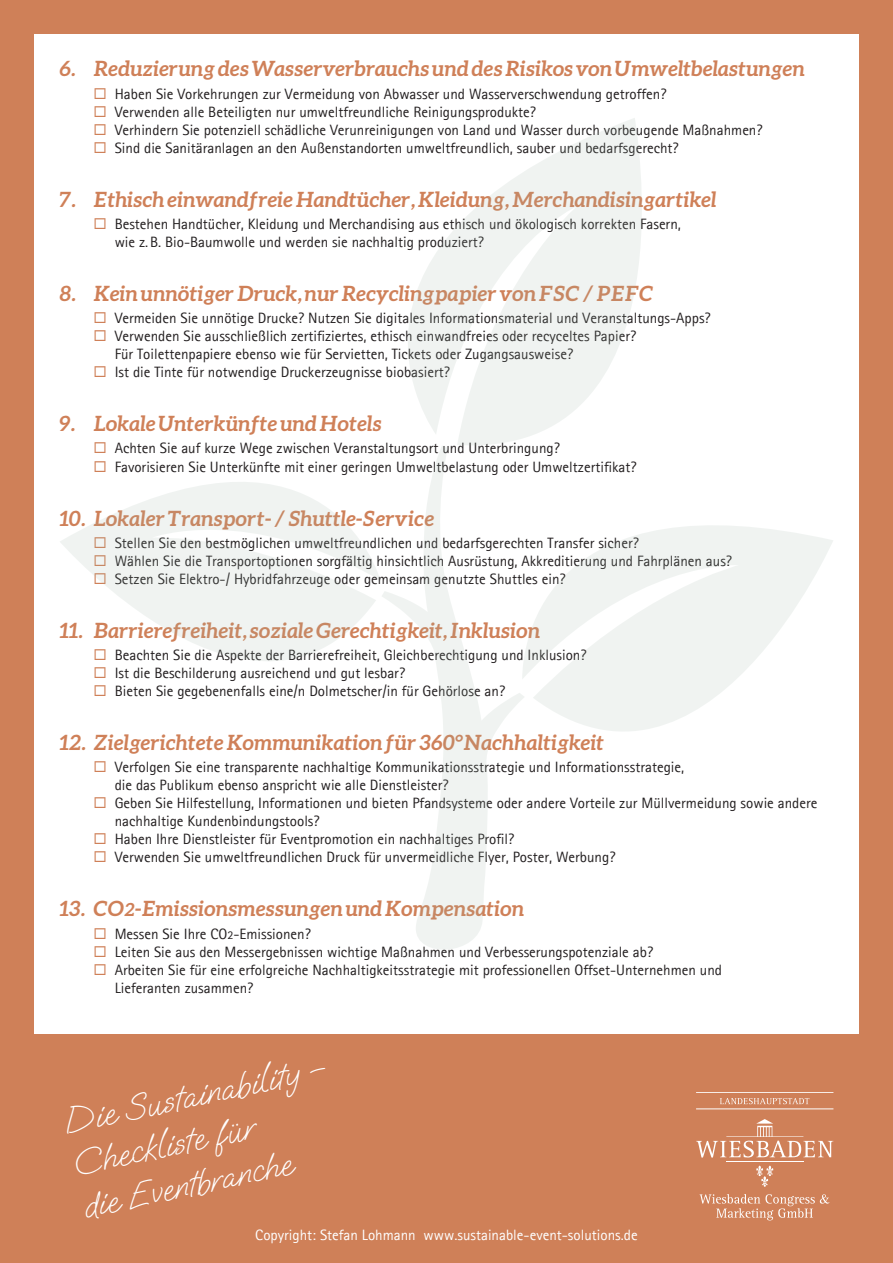
<style>
.page{position:relative;width:893px;height:1263px;background:#cf8058}
.page>*{position:absolute;margin:0;border:0;box-sizing:border-box;transform-origin:0 0}
.t1{font:36px/43.2px "Oooh Baby";color:#fff}
.Headline{font:italic 700 21px "Aleo";color:#cf8058}
.Fliesstext{font:15px/18px "Agfa Rotis Sans Serif";color:#231f20}
.Fliesstext-2{font:15px "Agfa Rotis Sans Serif";color:#fff}
.s1{color:#cf8058}
.s2{font-size:18px}
.s3{font-size:12px}
</style>
<div class="page">
<div style="left:34px;top:34px;width:825px;height:999px;background:#fff"></div>
<hr style="left:726px;top:1161px;width:77px;height:1px;background:#fff">
<svg style="left:696px;top:1119px;width:137px;height:38px"></svg>
<svg style="left:756px;top:1165px;width:18px;height:22px"></svg>
<svg style="left:720px;top:1098px;width:89px;height:6px"></svg>
<hr style="left:696px;top:1092px;width:137px;height:1px;background:#fff">
<hr style="left:696px;top:1108px;width:137px;height:1px;background:#fff">
<svg style="left:699px;top:1194px;width:130px;height:26px"></svg>
<svg style="left:60px;top:482px;width:320px;height:179px;fill:#f0f3f1"></svg>
<svg style="left:525px;top:525px;width:308px;height:206px;fill:#f0f3f1"></svg>
<svg style="left:408px;top:118px;width:234px;height:327px;fill:#f0f3f1"></svg>
<svg style="left:382px;top:446px;width:143px;height:503px"></svg>
<svg style="left:60px;top:548px;width:15px;height:1px"></svg>
<svg style="left:60px;top:566px;width:15px;height:1px"></svg>
<svg style="left:60px;top:584px;width:15px;height:1px"></svg>
<svg style="left:60px;top:660px;width:15px;height:1px"></svg>
<p class="Headline" style="left:60px;top:57px;width:747px">6. Reduzierung des Wasserverbrauchs und des Risikos von Umweltbelastungen</p>
<p class="Fliesstext" style="left:94px;top:85px;width:574px"><span class="s1">◻</span> Haben Sie Vorkehrungen zur Vermeidung von Abwasser und Wasserverschwendung getroffen?</p>
<p class="Fliesstext" style="left:94px;top:103px;width:444px"><span class="s1">◻</span> Verwenden alle Beteiligten nur umweltfreundliche Reinigungsprodukte?</p>
<p class="Fliesstext" style="left:94px;top:121px;width:670px"><span class="s1">◻</span> Verhindern Sie potenziell schädliche Verunreinigungen von Land und Wasser durch vorbeugende Maßnahmen?</p>
<p class="Fliesstext" style="left:94px;top:139px;width:587px"><span class="s1">◻</span> Sind die Sanitäranlagen an den Außenstandorten umweltfreundlich, sauber und bedarfsgerecht?</p>
<p class="Headline" style="left:60px;top:187px;width:658px">7. Ethisch einwandfreie Handtücher, Kleidung, Merchandisingartikel</p>
<p class="Fliesstext" style="left:115px;top:215px;width:568px;text-indent:-21px"><span class="s1">◻</span> Bestehen Handtücher, Kleidung und Merchandising aus ethisch und ökologisch korrekten Fasern, wie z.B. Bio-Baumwolle und werden sie nachhaltig produziert?</p>
<p class="Headline" style="left:60px;top:281px;width:595px">8. Kein unnötiger Druck, nur Recyclingpapier von FSC / PEFC</p>
<p class="Fliesstext" style="left:94px;top:309px;width:619px"><span class="s1">◻</span> Vermeiden Sie unnötige Drucke? Nutzen Sie digitales Informationsmaterial und Veranstaltungs-Apps?</p>
<p class="Fliesstext" style="left:115px;top:327px;width:523px;text-indent:-21px"><span class="s1">◻</span> Verwenden Sie ausschließlich zertifiziertes, ethisch einwandfreies oder recyceltes Papier?<br>Für Toilettenpapiere ebenso wie für Servietten, Tickets oder Zugangsausweise?</p>
<p class="Fliesstext" style="left:94px;top:363px;width:358px"><span class="s1">◻</span> Ist die Tinte für notwendige Druckerzeugnisse biobasiert?</p>
<p class="Headline" style="left:60px;top:411px;width:324px">9. Lokale Unterkünfte und Hotels</p>
<p class="Fliesstext" style="left:94px;top:439px;width:468px"><span class="s1">◻</span> Achten Sie auf kurze Wege zwischen Veranstaltungsort und Unterbringung?</p>
<p class="Fliesstext" style="left:94px;top:457px;width:544px"><span class="s1">◻</span> Favorisieren Sie Unterkünfte mit einer geringen Umweltbelastung oder Umweltzertifikat?</p>
<p class="Headline" style="left:60px;top:506px;width:376px">10. Lokaler Transport- / Shuttle-Service</p>
<p class="Fliesstext" style="left:94px;top:534px;width:547px"><span class="s1">◻</span> Stellen Sie den bestmöglichen umweltfreundlichen und bedarfsgerechten Transfer sicher?</p>
<p class="Fliesstext" style="left:94px;top:552px;width:640px"><span class="s1">◻</span> Wählen Sie die Transportoptionen sorgfältig hinsichtlich Ausrüstung, Akkreditierung und Fahrplänen aus?</p>
<p class="Fliesstext" style="left:94px;top:570px;width:474px"><span class="s1">◻</span> Setzen Sie Elektro-/ Hybridfahrzeuge oder gemeinsam genutzte Shuttles ein?</p>
<p class="Headline" style="left:60px;top:618px;width:482px">11. Barrierefreiheit, soziale Gerechtigkeit, Inklusion</p>
<p class="Fliesstext" style="left:94px;top:646px;width:494px"><span class="s1">◻</span> Beachten Sie die Aspekte der Barrierefreiheit, Gleichberechtigung und Inklusion?</p>
<p class="Fliesstext" style="left:94px;top:664px;width:313px"><span class="s1">◻</span> Ist die Beschilderung ausreichend und gut lesbar?</p>
<p class="Fliesstext" style="left:94px;top:682px;width:413px"><span class="s1">◻</span> Bieten Sie gegebenenfalls eine/n Dolmetscher/in für Gehörlose an?</p>
<p class="Headline" style="left:60px;top:730px;width:546px">12. Zielgerichtete Kommunikation für 360°Nachhaltigkeit</p>
<p class="Fliesstext" style="left:115px;top:758px;width:571px;text-indent:-21px"><span class="s1">◻</span> Verfolgen Sie eine transparente nachhaltige Kommunikationsstrategie und Informationsstrategie, die das Publikum ebenso anspricht wie alle Dienstleister?</p>
<p class="Fliesstext" style="left:115px;top:794px;width:704px;text-indent:-21px"><span class="s1">◻</span> Geben Sie Hilfestellung, Informationen und bieten Pfandsysteme oder andere Vorteile zur Müllvermeidung sowie andere nachhaltige Kundenbindungstools?</p>
<p class="Fliesstext" style="left:94px;top:830px;width:422px"><span class="s1">◻</span> Haben Ihre Dienstleister für Eventpromotion ein nachhaltiges Profil?</p>
<p class="Fliesstext" style="left:94px;top:848px;width:523px"><span class="s1">◻</span> Verwenden Sie umweltfreundlichen Druck für unvermeidliche Flyer, Poster, Werbung?</p>
<p class="Headline" style="left:60px;top:896px;width:466px">13. CO<span class="s2">2</span>-Emissionsmessungen und Kompensation</p>
<p class="Fliesstext" style="left:94px;top:924px;width:219px"><span class="s1">◻</span> Messen Sie Ihre CO<span class="s3">2</span>-Emissionen?</p>
<p class="Fliesstext" style="left:94px;top:942px;width:561px"><span class="s1">◻</span> Leiten Sie aus den Messergebnissen wichtige Maßnahmen und Verbesserungspotenziale ab?</p>
<p class="Fliesstext" style="left:115px;top:960px;width:609px;text-indent:-21px"><span class="s1">◻</span> Arbeiten Sie für eine erfolgreiche Nachhaltigkeitsstrategie mit professionellen Offset-Unternehmen und<br>Lieferanten zusammen?</p>
<p class="t1" style="left:59px;top:1100px;width:269px;rotate:-12deg">Die Sustainability –</p>
<p class="t1" style="left:68px;top:1143px;width:215px;rotate:-12deg">Checkliste für die Eventbranche</p>
<p class="Fliesstext-2" style="left:255px;top:1226px;width:384px">Copyright: Stefan Lohmann www.sustainable-event-solutions.de</p>
</div>
